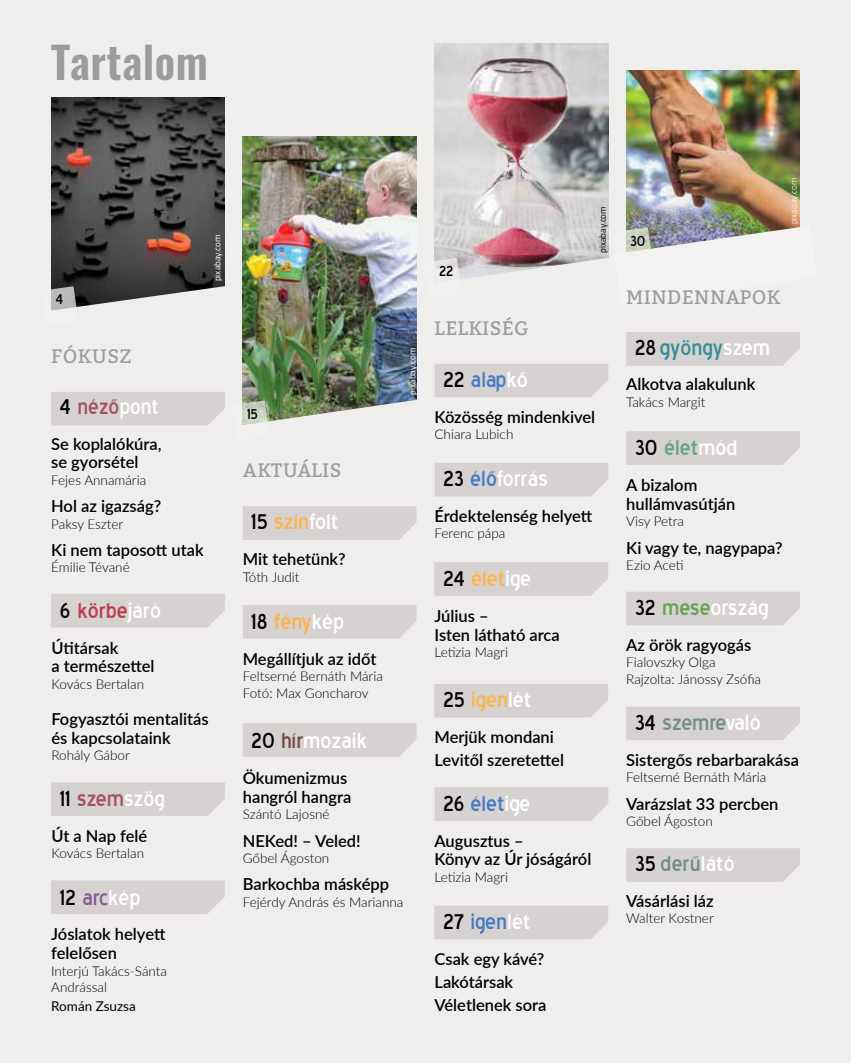
<style>
.page{position:relative;width:851px;height:1063px;background:#fff}
.page>*{position:absolute;margin:0;border:0;box-sizing:border-box;transform-origin:0 0}
.Szöveg{font:600 43.5px "Oswald";letter-spacing:.01em;color:#9d9b9c}
.Szöveg-2{font:27px "Blue Highway";color:#fcb44c}
.Szöveg-3{font:27px "Blue Highway";color:#fff}
.Szöveg-4{font:27px "Blue Highway";color:#477ac2}
.Szöveg-5{font:27px "Blue Highway";color:#718d85}
.Szöveg-6{font:27px "Blue Highway";color:#a44f65}
.Szöveg-7{font:27px "Blue Highway";color:#348c95}
.Szöveg-8{font:27px "Blue Highway";color:#bc3d48}
.Szöveg-9{font:27px "Blue Highway";color:#64a388}
.Szöveg-10{font:27px "Blue Highway";color:#875b92}
.Szöveg-11{font:19.5px "Bitter";letter-spacing:.02em;color:#9d9b9c}
.Szöveg-12{font:18px "Blue Highway";color:#000}
.Szöveg-13{font:600 16.5px/18.8px "Lato";color:#000}
.Szöveg-14{font:300 13.5px/16.5px "Lato";color:#000}
.Szöveg-15{font:13.5px "Lato";color:#000}
.Forrás-fordította{font:9px "Titillium";color:#fff}
.Forrás-fordította-2{font:300 9px "Titillium";color:#fff}
.Forrás-fordította-3{font:9px "Titillium";color:#000}
.s1{color:#000}
.s2{color:#fff}
.s3{color:#734d3f}
.s4{color:#477ac2}
.s5{color:#64a250}
</style>
<div class="page">
<div style="left:0;top:0;width:850px;height:1063px;background:#efeeed"></div>
<img style="left:51px;top:98px;width:174px;height:128px">
<img style="left:434px;top:43px;width:174px;height:183px">
<img style="left:626px;top:70px;width:173px;height:156px">
<div style="left:51px;top:594px;width:174px;height:34px;background:#d6d2d1"></div>
<div style="left:51px;top:782px;width:174px;height:34px;background:#d6d2d1"></div>
<div style="left:51px;top:880px;width:174px;height:34px;background:#d6d2d1"></div>
<div style="left:243px;top:506px;width:173px;height:34px;background:#d6d2d1"></div>
<div style="left:243px;top:723px;width:173px;height:34px;background:#d6d2d1"></div>
<div style="left:243px;top:605px;width:173px;height:34px;background:#d6d2d1"></div>
<div style="left:626px;top:592px;width:174px;height:33px;background:#d6d2d1"></div>
<div style="left:626px;top:707px;width:174px;height:33px;background:#d6d2d1"></div>
<div style="left:626px;top:848px;width:174px;height:34px;background:#d6d2d1"></div>
<div style="left:434px;top:562px;width:174px;height:34px;background:#d6d2d1"></div>
<div style="left:434px;top:787px;width:174px;height:34px;background:#d6d2d1"></div>
<div style="left:434px;top:906px;width:174px;height:33px;background:#d6d2d1"></div>
<div style="left:434px;top:684px;width:174px;height:34px;background:#d6d2d1"></div>
<img style="left:243px;top:136px;width:173px;height:90px">
<img style="left:51px;top:226px;width:749px;height:271px">
<p class="Szöveg" style="left:51px;top:32px;width:158px">Tartalom</p>
<p class="Szöveg-12" style="left:56px;top:292px;width:9px">4</p>
<p class="Szöveg-11" style="left:51px;top:342px;width:82px">FÓKUSZ</p>
<p class="Forrás-fordította" style="left:210px;top:281px;width:49px;rotate:-90deg">pixabay.com</p>
<p class="Szöveg-6" style="left:60px;top:395px;width:100px"><span class="s1">4</span> néző<span class="s2">pont</span></p>
<p class="Szöveg-13" style="left:51px;top:433px;width:112px">Se koplalókúra, se gyorsétel</p>
<p class="Szöveg-14" style="left:51px;top:471px;width:96px">Fejes Annamária</p>
<p class="Szöveg-13" style="left:51px;top:496px;width:111px">Hol az igazság?</p>
<p class="Szöveg-14" style="left:51px;top:515px;width:74px">Paksy Eszter</p>
<p class="Szöveg-13" style="left:51px;top:540px;width:154px">Ki nem taposott utak</p>
<p class="Szöveg-14" style="left:51px;top:559px;width:80px">Émilie Tévané</p>
<p class="Szöveg-8" style="left:60px;top:599px;width:103px"><span class="s1">6</span> körbe<span class="s2">járó</span></p>
<p class="Szöveg-13" style="left:51px;top:638px;width:105px">Útitársak<br>a természettel</p>
<p class="Szöveg-14" style="left:51px;top:675px;width:94px">Kovács Bertalan</p>
<p class="Szöveg-13" style="left:51px;top:709px;width:159px">Fogyasztói mentalitás és kapcsolataink</p>
<p class="Szöveg-14" style="left:51px;top:746px;width:80px">Rohály Gábor</p>
<p class="Szöveg-6" style="left:60px;top:787px;width:107px"><span class="s1">11</span> szem<span class="s2">szög</span></p>
<p class="Szöveg-13" style="left:51px;top:826px;width:97px">Út a Nap felé</p>
<p class="Szöveg-14" style="left:51px;top:845px;width:94px">Kovács Bertalan</p>
<p class="Szöveg-10" style="left:60px;top:886px;width:82px"><span class="s1">12</span> arc<span class="s2">kép</span></p>
<p class="Szöveg-13" style="left:51px;top:924px;width:116px">Jóslatok helyett felelősen</p>
<p class="Szöveg-14" style="left:51px;top:962px;width:117px">Interjú Takács-Sánta<br>Andrással</p>
<p class="Szöveg-15" style="left:51px;top:996px;width:86px">Román Zsuzsa</p>
<p class="Szöveg-12" style="left:247px;top:406px;width:13px">15</p>
<p class="Szöveg-11" style="left:243px;top:456px;width:100px">AKTUÁLIS</p>
<p class="Szöveg-2" style="left:251px;top:510px;width:89px"><span class="s1">15</span> szín<span class="s2">folt</span></p>
<p class="Szöveg-13" style="left:243px;top:549px;width:104px">Mit tehetünk?</p>
<p class="Szöveg-14" style="left:243px;top:568px;width:58px">Tóth Judit</p>
<p class="Szöveg-2" style="left:251px;top:610px;width:94px"><span class="s1">18</span> fény<span class="s2">kép</span></p>
<p class="Szöveg-13" style="left:243px;top:649px;width:135px">Megállítjuk az időt</p>
<p class="Szöveg-14" style="left:243px;top:668px;width:142px">Feltserné Bernáth Mária</p>
<p class="Szöveg-14" style="left:243px;top:684px;width:127px">Fotó: Max Goncharov</p>
<p class="Forrás-fordította" style="left:405px;top:395px;width:49px;rotate:-90deg">pixabay.com</p>
<p class="Szöveg-3" style="left:251px;top:729px;width:117px"><span class="s1">20</span> <span class="s3">hír</span>mozaik</p>
<p class="Szöveg-13" style="left:243px;top:768px;width:110px">Ökumenizmus hangról hangra</p>
<p class="Szöveg-14" style="left:243px;top:806px;width:88px">Szántó Lajosné</p>
<p class="Szöveg-13" style="left:243px;top:831px;width:119px">NEKed! – Veled!</p>
<p class="Szöveg-14" style="left:243px;top:850px;width:88px">Gőbel Ágoston</p>
<p class="Szöveg-13" style="left:243px;top:874px;width:148px">Barkochba másképp</p>
<p class="Szöveg-14" style="left:243px;top:893px;width:162px">Fejérdy András és Marianna</p>
<p class="Szöveg-12" style="left:439px;top:263px;width:16px">22</p>
<p class="Szöveg-11" style="left:434px;top:314px;width:96px">LELKISÉG</p>
<p class="Forrás-fordította-3" style="left:596px;top:253px;width:49px;rotate:-90deg">pixabay.com</p>
<p class="Szöveg-4" style="left:443px;top:368px;width:86px"><span class="s1">22</span> alap<span class="s2">kő</span></p>
<p class="Szöveg-13" style="left:434px;top:407px;width:162px">Közösség mindenkivel</p>
<p class="Szöveg-14" style="left:434px;top:426px;width:80px">Chiara Lubich</p>
<p class="Szöveg-3" style="left:443px;top:467px;width:106px"><span class="s1">23</span> <span class="s4">élő</span>forrás</p>
<p class="Szöveg-13" style="left:434px;top:506px;width:159px">Érdektelenség helyett</p>
<p class="Szöveg-14" style="left:434px;top:525px;width:72px">Ferenc pápa</p>
<p class="Szöveg-2" style="left:443px;top:567px;width:90px"><span class="s1">24</span> élet<span class="s2">ige</span></p>
<p class="Szöveg-13" style="left:434px;top:606px;width:127px">Július –<br>Isten látható arca</p>
<p class="Szöveg-14" style="left:434px;top:644px;width:75px">Letizia Magri</p>
<p class="Szöveg-2" style="left:443px;top:688px;width:90px"><span class="s1">25</span> igen<span class="s2">lét</span></p>
<p class="Szöveg-13" style="left:434px;top:727px;width:121px">Merjük mondani</p>
<p class="Szöveg-13" style="left:434px;top:750px;width:131px">Levitől szeretettel</p>
<p class="Szöveg-4" style="left:443px;top:792px;width:89px"><span class="s1">26</span> élet<span class="s2">ige</span></p>
<p class="Szöveg-13" style="left:434px;top:831px;width:158px">Augusztus –<br>Könyv az Úr jóságáról</p>
<p class="Szöveg-14" style="left:434px;top:868px;width:75px">Letizia Magri</p>
<p class="Szöveg-4" style="left:443px;top:910px;width:89px"><span class="s1">27</span> igen<span class="s2">lét</span></p>
<p class="Szöveg-13" style="left:434px;top:949px;width:111px">Csak egy kávé?</p>
<p class="Szöveg-13" style="left:434px;top:972px;width:80px">Lakótársak</p>
<p class="Szöveg-13" style="left:434px;top:995px;width:113px">Véletlenek sora</p>
<p class="Szöveg-12" style="left:630px;top:233px;width:17px">30</p>
<p class="Forrás-fordította-2" style="left:786px;top:224px;width:48px;rotate:-90deg">pixabay.com</p>
<p class="Szöveg-11" style="left:626px;top:283px;width:155px">MINDENNAPOK</p>
<p class="Szöveg-7" style="left:634px;top:336px;width:137px"><span class="s1">28</span> gyöngy<span class="s2">szem</span></p>
<p class="Szöveg-13" style="left:626px;top:374px;width:131px">Alkotva alakulunk</p>
<p class="Szöveg-14" style="left:626px;top:393px;width:81px">Takács Margit</p>
<p class="Szöveg-9" style="left:634px;top:436px;width:104px"><span class="s1">30</span> élet<span class="s2">mód</span></p>
<p class="Szöveg-13" style="left:626px;top:475px;width:111px">A bizalom hullámvasútján</p>
<p class="Szöveg-14" style="left:626px;top:513px;width:59px">Visy Petra</p>
<p class="Szöveg-13" style="left:626px;top:538px;width:158px">Ki vagy te, nagypapa?</p>
<p class="Szöveg-14" style="left:626px;top:557px;width:59px">Ezio Aceti</p>
<p class="Szöveg-3" style="left:634px;top:596px;width:135px"><span class="s1">32</span> <span class="s5">mese</span>ország</p>
<p class="Szöveg-13" style="left:626px;top:634px;width:127px">Az örök ragyogás</p>
<p class="Szöveg-14" style="left:626px;top:653px;width:91px">Fialovszky Olga</p>
<p class="Szöveg-14" style="left:626px;top:670px;width:136px">Rajzolta: Jánossy Zsófia</p>
<p class="Szöveg-5" style="left:634px;top:711px;width:127px"><span class="s1">34</span> szemre<span class="s2">való</span></p>
<p class="Szöveg-13" style="left:626px;top:750px;width:174px">Sistergős rebarbarakása</p>
<p class="Szöveg-14" style="left:626px;top:769px;width:142px">Feltserné Bernáth Mária</p>
<p class="Szöveg-13" style="left:626px;top:793px;width:154px">Varázslat 33 percben</p>
<p class="Szöveg-14" style="left:626px;top:812px;width:88px">Gőbel Ágoston</p>
<p class="Szöveg-5" style="left:634px;top:852px;width:101px"><span class="s1">35</span> derű<span class="s2">látó</span></p>
<p class="Szöveg-13" style="left:626px;top:891px;width:89px">Vásárlási láz</p>
<p class="Szöveg-14" style="left:626px;top:910px;width:89px">Walter Kostner</p>
</div>
